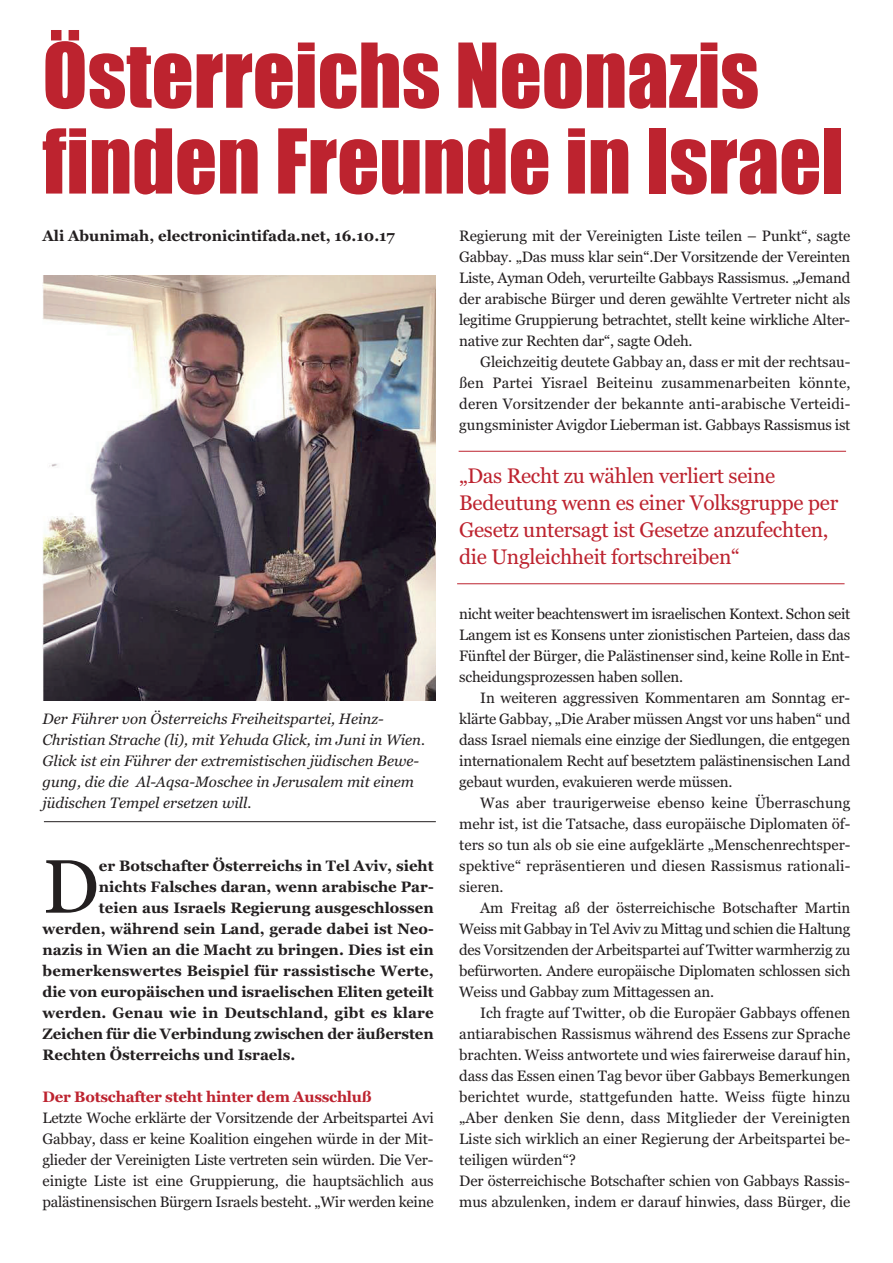
<style>
.page{position:relative;width:893px;height:1263px;background:#fff}
.page>*{position:absolute;margin:0;border:0;box-sizing:border-box;transform-origin:0 0}
.t1{font:82.5px/85.8px "Impact";color:#bd232f}
.t2{font:75.6px "Georgia";color:#231f20}
.t3{font:21px/27px "Georgia";letter-spacing:-.015em;color:#bd232f}
.t4{font:15px/21px "Georgia";letter-spacing:-.005em;color:#231f20;text-align:justify}
.t5{font:700 15px "Georgia";color:#231f20}
.t6{font:italic 15px/21px "Georgia";color:#231f20}
.t7{font:700 15px "Georgia";letter-spacing:-.015em;color:#bd232f}
</style>
<div class="page">
<img style="left:43px;top:275px;width:393px;height:426px">
<hr style="left:457px;top:583px;width:387px;height:1px;background:#bd232f">
<hr style="left:459px;top:451px;width:387px;height:1px;background:#bd232f">
<hr style="left:44px;top:821px;width:392px;height:1px;background:#231f20">
<h1 class="t1" style="left:43px;top:36px;width:803px">Österreichs Neonazis finden Freunde in Israel</h1>
<p class="t5" style="left:43px;top:227px;width:354px">Ali Abunimah, electronicintifada.net, 16.10.17</p>
<p class="t4" style="left:459px;top:226px;width:393px">Regierung mit der Vereinigten Liste teilen – Punkt“, sagte Gabbay. „Das muss klar sein“.Der Vorsitzende der Vereinten Liste, Ayman Odeh, verurteilte Gabbays Rassismus. „Jemand der arabische Bürger und deren gewählte Vertreter nicht als legitime Gruppierung betrachtet, stellt keine wirkliche Alter&shy;native zur Rechten dar“, sagte Odeh.</p>
<p class="t4" style="left:459px;top:352px;width:393px;text-indent:21px">Gleichzeitig deutete Gabbay an, dass er mit der rechtsau&shy;ßen Partei Yisrael Beiteinu zusammenarbeiten könnte, deren Vorsitzender der bekannte anti-arabische Verteidi&shy;gungsminister Avigdor Lieberman ist. Gabbays Rassismus ist</p>
<p class="t6" style="left:43px;top:708px;width:384px">Der Führer von Österreichs Freiheitspartei, Heinz-Christian Strache (li), mit Yehuda Glick, im Juni in Wien.<br>Glick ist ein Führer der extremistischen jüdischen Bewe&shy;gung, die die Al-Aqsa-Moschee in Jerusalem mit einem jüdischen Tempel ersetzen will.</p>
<h2 class="t2" style="left:43px;top:842px;width:58px">D</h2>
<p class="t5" style="left:99px;top:857px;width:336px">er Botschafter Österreichs in Tel Aviv, sieht</p>
<p class="t5" style="left:99px;top:878px;width:336px">nichts Falsches daran, wenn arabische Par-</p>
<p class="t5" style="left:99px;top:899px;width:336px">teien aus Israels Regierung ausgeschlossen</p>
<p class="t5" style="left:43px;top:920px;width:393px">werden, während sein Land, gerade dabei ist Neo-</p>
<p class="t5" style="left:43px;top:941px;width:393px">nazis in Wien an die Macht zu bringen. Dies ist ein</p>
<p class="t5" style="left:43px;top:962px;width:393px">bemerkenswertes Beispiel für rassistische Werte,</p>
<p class="t5" style="left:43px;top:983px;width:393px">die von europäischen und israelischen Eliten geteilt</p>
<p class="t5" style="left:43px;top:1004px;width:393px">werden. Genau wie in Deutschland, gibt es klare</p>
<p class="t5" style="left:43px;top:1025px;width:393px">Zeichen für die Verbindung zwischen der äußersten</p>
<p class="t5" style="left:43px;top:1046px;width:254px">Rechten Österreichs und Israels.</p>
<p class="t7" style="left:43px;top:1088px;width:331px">Der Botschafter steht hinter dem Ausschluß</p>
<p class="t4" style="left:43px;top:1107px;width:393px">Letzte Woche erklärte der Vorsitzende der Arbeitspartei Avi Gabbay, dass er keine Koalition eingehen würde in der Mit&shy;glieder der Vereinigten Liste vertreten sein würden. Die Ver&shy;einigte Liste ist eine Gruppierung, die hauptsächlich aus palästinensischen Bürgern Israels besteht. „Wir werden keine</p>
<h3 class="t3" style="left:459px;top:462px;width:381px">„Das Recht zu wählen verliert seine Bedeutung wenn es einer Volksgruppe per Gesetz untersagt ist Gesetze anzufechten, die Ungleichheit fortschreiben“</h3>
<p class="t4" style="left:459px;top:604px;width:393px">nicht weiter beachtenswert im israelischen Kontext. Schon seit Langem ist es Konsens unter zionistischen Parteien, dass das Fünftel der Bürger, die Palästinenser sind, keine Rolle in Ent&shy;scheidungsprozessen haben sollen.</p>
<p class="t4" style="left:459px;top:688px;width:393px;text-indent:21px">In weiteren aggressiven Kommentaren am Sonntag er&shy;klärte Gabbay, „Die Araber müssen Angst vor uns haben“ und dass Israel niemals eine einzige der Siedlungen, die entgegen internationalem Recht auf besetztem palästinensischen Land gebaut wurden, evakuieren werde müssen.</p>
<p class="t4" style="left:459px;top:793px;width:393px;text-indent:21px">Was aber traurigerweise ebenso keine Überraschung mehr ist, ist die Tatsache, dass europäische Diplomaten öf&shy;ters so tun als ob sie eine aufgeklärte „Menschenrechtsper&shy;spektive“ repräsentieren und diesen Rassismus rationali&shy;sieren.</p>
<p class="t4" style="left:459px;top:898px;width:393px;text-indent:21px">Am Freitag aß der österreichische Botschafter Martin Weiss mit Gabbay in Tel Aviv zu Mittag und schien die Haltung des Vorsitzenden der Arbeitspartei auf Twitter warmherzig zu befürworten. Andere europäische Diplomaten schlossen sich Weiss und Gabbay zum Mittagessen an.</p>
<p class="t4" style="left:459px;top:1003px;width:393px;text-align:left;text-indent:21px">Ich fragte auf Twitter, ob die Europäer Gabbays offenen antiarabischen Rassismus während des Essens zur Sprache brachten. Weiss antwortete und wies fairerweise darauf hin, dass das Essen einen Tag bevor über Gabbays Bemerkungen berichtet wurde, stattgefunden hatte. Weiss fügte hinzu „Aber denken Sie denn, dass Mitglieder der Vereinigten Liste sich wirklich an einer Regierung der Arbeitspartei be&shy;teiligen würden“?<br>Der österreichische Botschafter schien von Gabbays Rassis&shy;mus abzulenken, indem er darauf hinwies, dass Bürger, die</p>
</div>
